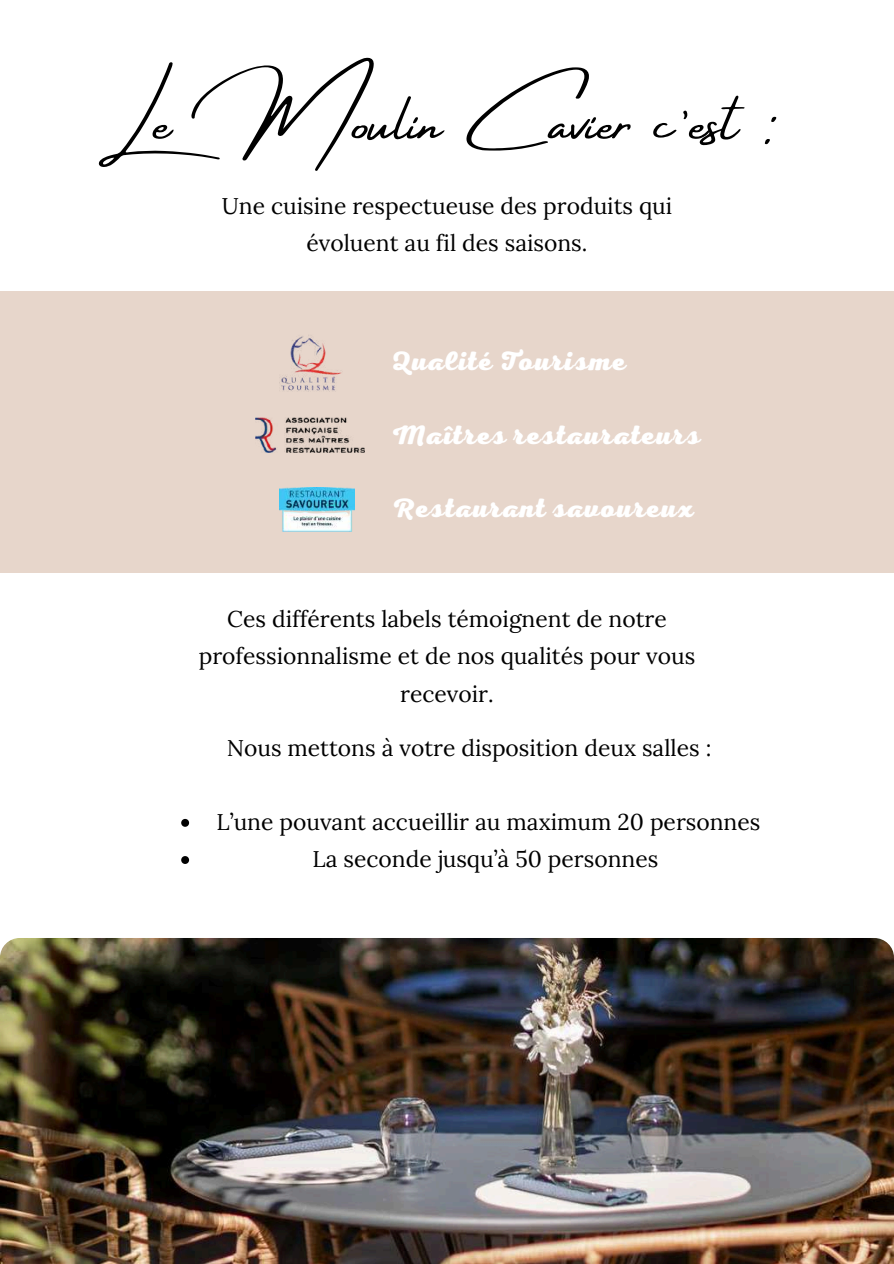
<style>
.page{position:relative;width:894px;height:1264px;background:#fff}
.page>*{position:absolute;margin:0;border:0;box-sizing:border-box;transform-origin:0 0}
.t1{font:61.5px "Amsterdam Four";color:#000}
.t2{font:26.85px "RTL Adam Script Heavy";letter-spacing:.04em;color:#fff}
.t3{font:22.8px/37.2px "Lora";color:#000;text-align:center}
</style>
<div class="page">
<div style="left:0;top:291px;width:893px;height:282px;background:#e7d6cb"></div>
<img style="left:255px;top:418px;width:109px;height:34px">
<img style="left:279px;top:335px;width:63px;height:56px">
<img style="left:279px;top:488px;width:76px;height:44px">
<svg style="left:181px;top:819px;width:8px;height:7px"></svg>
<svg style="left:181px;top:856px;width:8px;height:8px"></svg>
<img style="left:0;top:938px;width:893px;height:325px">
<h1 class="t1" style="left:98px;top:88px;width:675px">Le Moulin Cavier c’est :</h1>
<p class="t3" style="left:222px;top:187px;width:452px">Une cuisine respectueuse des produits qui évoluent au fil des saisons.</p>
<p class="t2" style="left:391px;top:346px;width:235px">Qualité Tourisme</p>
<p class="t2" style="left:391px;top:420px;width:310px">Maîtres restaurateurs</p>
<p class="t2" style="left:391px;top:493px;width:303px">Restaurant savoureux</p>
<p class="t3" style="left:199px;top:600px;width:498px">Ces différents labels témoignent de notre professionnalisme et de nos qualités pour vous recevoir.</p>
<p class="t3" style="left:226px;top:729px;width:486px">Nous mettons à votre disposition deux salles :</p>
<p class="t3" style="left:216px;top:803px;width:545px">L’une pouvant accueillir au maximum 20 personnes<br>La seconde jusqu’à 50 personnes</p>
</div>
